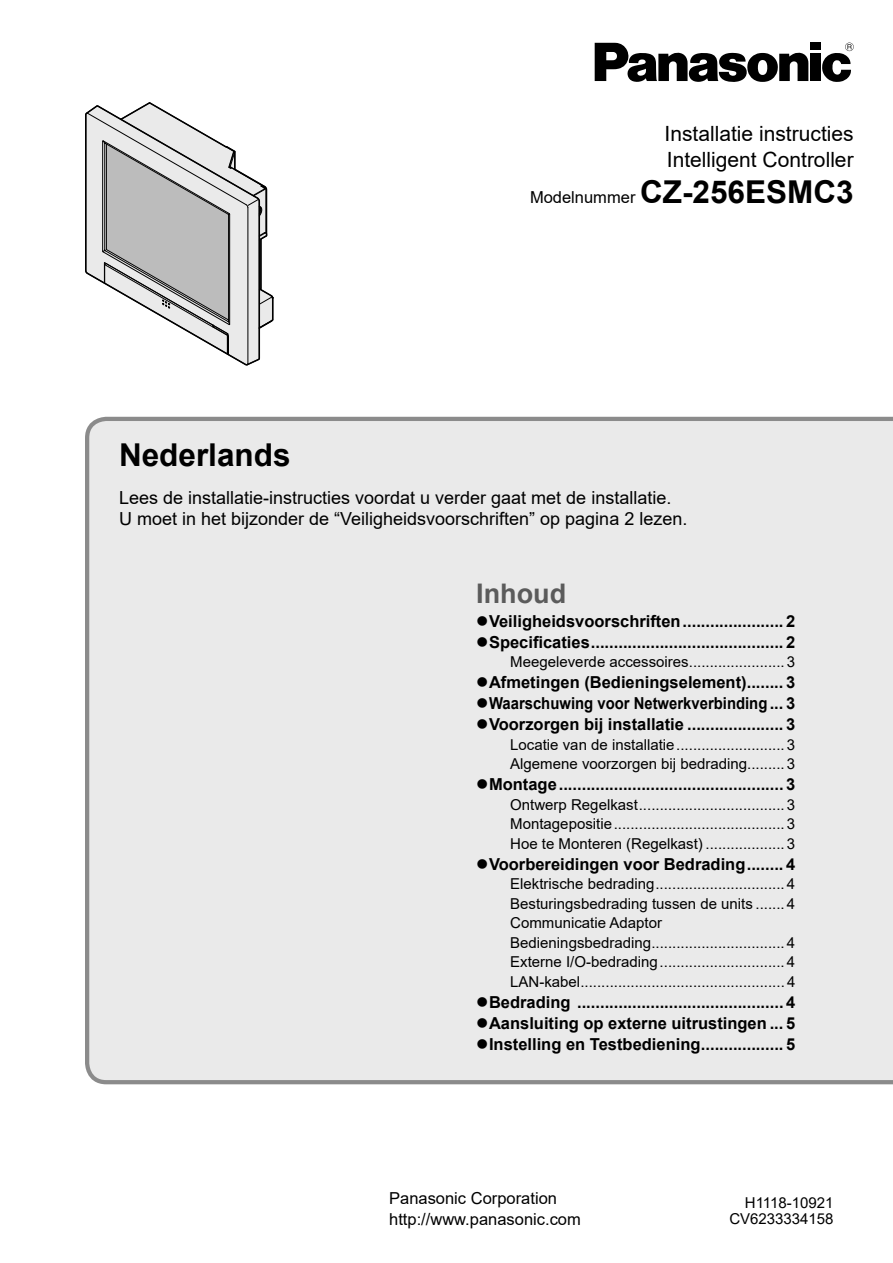
<style>
.page{position:relative;width:893px;height:1263px;background:#fff}
.page>*{position:absolute;margin:0;border:0;box-sizing:border-box;transform-origin:0 0}
.t1{font:700 31.5px "Arial";color:#000}
.t2{font:700 27px "Arial";color:#5b5b5b}
.t3{font:21px/25.5px "Arial";color:#000}
.t4{font:18px/21px "Arial";color:#000}
.t5{font:700 16.5px "Arial";color:#000}
.t6{font:16.5px/21px "Arial";color:#000}
.t7{font:700 16.5px "Arial";color:#000;scale:.9 1}
.t8{font:15px/19.5px "Arial";color:#000}
.s1{font-weight:700;font-size:31.5px}
</style>
<div class="page">
<svg style="left:85px;top:102px;width:189px;height:264px"></svg>
<div style="left:810px;top:43px;width:11px;height:7px;background:#000"></div>
<div style="left:810px;top:54px;width:11px;height:27px;background:#000"></div>
<svg style="left:595px;top:43px;width:213px;height:39px"></svg>
<svg style="left:822px;top:43px;width:32px;height:39px"></svg>
<div style="left:85px;top:416px;width:808px;height:669px;background:#eaeaea"></div>
<h3 class="t3" style="left:664px;top:121px;width:191px">Installatie instructies<br>Intelligent Controller</h3>
<p class="t6" style="left:530px;top:187px;width:325px">Modelnummer <span class="s1">CZ-256ESMC3</span></p>
<h1 class="t1" style="left:119px;top:438px;width:173px">Nederlands</h1>
<p class="t4" style="left:119px;top:488px;width:570px">Lees de installatie-instructies voordat u verder gaat met de installatie.<br>U moet in het bijzonder de “Veiligheidsvoorschriften” op pagina 2 lezen.</p>
<h2 class="t2" style="left:476px;top:578px;width:91px">Inhoud</h2>
<p class="t5" style="left:476px;top:612px;width:320px">●Veiligheidsvoorschriften ...................... 2</p>
<p class="t5" style="left:476px;top:633px;width:321px">●Specificaties .......................................... 2</p>
<p class="t8" style="left:510px;top:652px;width:286px">Meegeleverde accessoires ....................... 3</p>
<p class="t5" style="left:476px;top:673px;width:320px">●Afmetingen (Bedieningselement) ........ 3</p>
<p class="t7" style="left:476px;top:694px;width:356px">●Waarschuwing voor Netwerkverbinding ... 3</p>
<p class="t5" style="left:476px;top:715px;width:320px">●Voorzorgen bij installatie ..................... 3</p>
<p class="t8" style="left:510px;top:735px;width:286px">Locatie van de installatie .......................... 3<br>Algemene voorzorgen bij bedrading ......... 3</p>
<p class="t5" style="left:476px;top:775px;width:321px">●Montage ................................................. 3</p>
<p class="t8" style="left:510px;top:795px;width:286px;text-align:justify">Ontwerp Regelkast ................................... 3<br>Montagepositie ......................................... 3<br>Hoe te Monteren (Regelkast) ................... 3</p>
<p class="t5" style="left:476px;top:855px;width:320px">●Voorbereidingen voor Bedrading ........ 4</p>
<p class="t8" style="left:510px;top:874px;width:287px">Elektrische bedrading ............................... 4<br>Besturingsbedrading tussen de units ....... 4<br>Communicatie Adaptor Bedieningsbedrading ................................ 4<br>Externe I/O-bedrading .............................. 4<br>LAN-kabel ................................................. 4</p>
<p class="t5" style="left:476px;top:993px;width:321px">●Bedrading ............................................. 4</p>
<p class="t5" style="left:476px;top:1014px;width:320px">●Aansluiting op externe uitrustingen ... 5</p>
<p class="t5" style="left:476px;top:1035px;width:320px">●Instelling en Testbediening .................. 5</p>
<p class="t6" style="left:389px;top:1187px;width:193px">Panasonic Corporation http://www.panasonic.com</p>
<p class="t8" style="left:729px;top:1195px;width:106px;line-height:16.5px;text-align:right">H1118-10921<br>CV6233334158</p>
</div>
